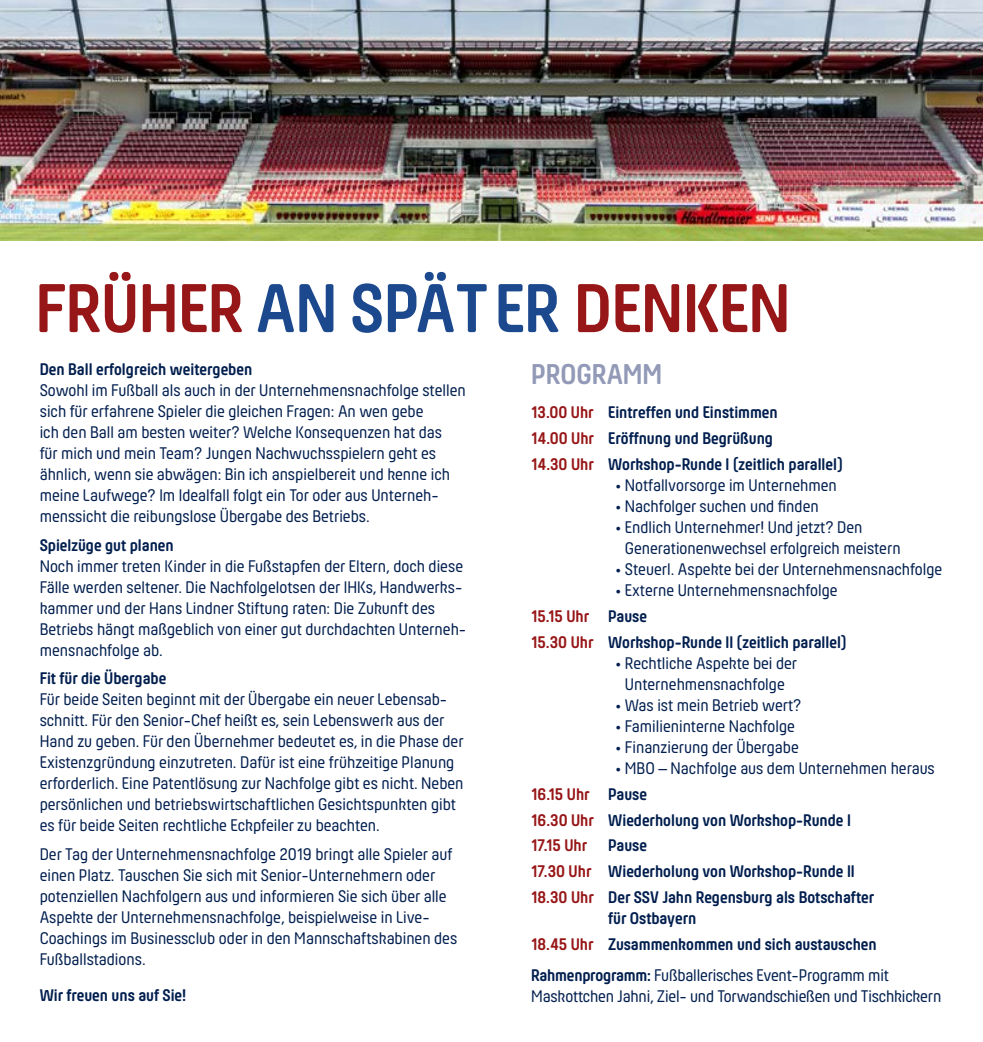
<style>
.page{position:relative;width:983px;height:1042px;background:#fff}
.page>*{position:absolute;margin:0;border:0;box-sizing:border-box;transform-origin:0 0}
.t1{font:700 71.75px "Hansom FY";color:#971617}
.t2{font:700 29.75px "Hansom FY";color:#929ab7}
.t3{font:17.5px/21px "Hansom FY";color:#021f4f}
.t4{font:700 17.5px/25.9px "Hansom FY";color:#021f4f}
.s1{color:#1c498d}
.s2{color:#971617}
.s3{font-weight:400}
.s4{font-weight:700}
</style>
<div class="page">
<img style="left:0;top:0;width:982px;height:241px">
<h1 class="t1" style="left:35px;top:267px;width:756px">FRÜHER <span class="s1">AN SPÄTER</span> DENKEN</h1>
<h2 class="t2" style="left:531px;top:357px;width:133px">PROGRAMM</h2>
<p class="t4" style="left:40px;top:356px;width:214px">Den Ball erfolgreich weitergeben</p>
<p class="t3" style="left:40px;top:380px;width:427px">Sowohl im Fußball als auch in der Unternehmensnachfolge stellen sich für erfahrene Spieler die gleichen Fragen: An wen gebe<br>ich den Ball am besten weiter? Welche Konsequenzen hat das<br>für mich und mein Team? Jungen Nachwuchsspielern geht es ähnlich, wenn sie abwägen: Bin ich anspielbereit und kenne ich meine Laufwege? Im Idealfall folgt ein Tor oder aus Unterneh&shy;menssicht die reibungslose Übergabe des Betriebs.</p>
<p class="t4" style="left:40px;top:532px;width:135px">Spielzüge gut planen</p>
<p class="t3" style="left:40px;top:555px;width:428px">Noch immer treten Kinder in die Fußstapfen der Eltern, doch diese Fälle werden seltener. Die Nachfolgelotsen der IHKs, Handwerks&shy;kammer und der Hans Lindner Stiftung raten: Die Zukunft des Betriebs hängt maßgeblich von einer gut durchdachten Unterneh&shy;mensnachfolge ab.</p>
<p class="t4" style="left:40px;top:665px;width:128px">Fit für die Übergabe</p>
<p class="t3" style="left:40px;top:688px;width:425px">Für beide Seiten beginnt mit der Übergabe ein neuer Lebensab&shy;schnitt. Für den Senior-Chef heißt es, sein Lebenswerk aus der Hand zu geben. Für den Übernehmer bedeutet es, in die Phase der Existenzgründung einzutreten. Dafür ist eine frühzeitige Planung erforderlich. Eine Patentlösung zur Nachfolge gibt es nicht. Neben persönlichen und betriebswirtschaftlichen Gesichtspunkten gibt es für beide Seiten rechtliche Eckpfeiler zu beachten.</p>
<p class="t3" style="left:40px;top:843px;width:419px">Der Tag der Unternehmensnachfolge 2019 bringt alle Spieler auf einen Platz. Tauschen Sie sich mit Senior-Unternehmern oder potenziellen Nachfolgern aus und informieren Sie sich über alle Aspekte der Unternehmensnachfolge, beispielweise in Live-Coachings im Businessclub oder in den Mannschaftskabinen des Fußballstadions.</p>
<p class="t4" style="left:40px;top:982px;width:148px">Wir freuen uns auf Sie!</p>
<p class="t4" style="left:531px;top:399px;width:313px"><span class="s2">13.00 Uhr</span> Eintreffen und Einstimmen<br><span class="s2">14.00 Uhr</span> Eröffnung und Begrüßung<br><span class="s2">14.30 Uhr</span> Workshop-Runde I (zeitlich parallel)</p>
<p class="t3" style="left:615px;top:474px;width:223px">• Notfallvorsorge im Unternehmen</p>
<p class="t3" style="left:615px;top:495px;width:204px">• Nachfolger suchen und finden</p>
<p class="t3" style="left:624px;top:516px;width:277px;text-indent:-9px">• Endlich Unternehmer! Und jetzt? Den<br>Generationenwechsel erfolgreich meistern</p>
<p class="t3" style="left:615px;top:558px;width:328px">• Steuerl. Aspekte bei der Unternehmensnachfolge</p>
<p class="t4" style="left:531px;top:577px;width:317px;text-indent:84px"><span class="s3">• Externe Unternehmensnachfolge<br></span><span class="s2">15.15 Uhr</span> Pause<br><span class="s2">15.30 Uhr</span> Workshop-Runde II (zeitlich parallel)</p>
<p class="t3" style="left:615px;top:652px;width:183px;text-align:center">• Rechtliche Aspekte bei der<br>Unternehmensnachfolge</p>
<p class="t3" style="left:615px;top:694px;width:187px">• Was ist mein Betrieb wert?</p>
<p class="t3" style="left:615px;top:715px;width:181px">• Familieninterne Nachfolge</p>
<p class="t3" style="left:615px;top:736px;width:185px">• Finanzierung der Übergabe</p>
<p class="t4" style="left:531px;top:755px;width:405px;text-indent:84px"><span class="s3">• MBO – Nachfolge aus dem Unternehmen heraus </span><span class="s2">16.15 Uhr</span> Pause<br><span class="s2">16.30 Uhr</span> Wiederholung von Workshop-Runde I<br><span class="s2">17.15 Uhr</span> Pause<br><span class="s2">17.30 Uhr</span> Wiederholung von Workshop-Runde II<br><span class="s2">18.30 Uhr</span> Der SSV Jahn Regensburg als Botschafter</p>
<p class="t4" style="left:531px;top:905px;width:347px;text-indent:77px">für Ostbayern<br><span class="s2">18.45 Uhr</span> Zusammenkommen und sich austauschen</p>
<p class="t3" style="left:531px;top:965px;width:411px"><span class="s4">Rahmenprogramm:</span> Fußballerisches Event-Programm mit<br>Maskottchen Jahni, Ziel- und Torwandschießen und Tischkickern</p>
</div>
